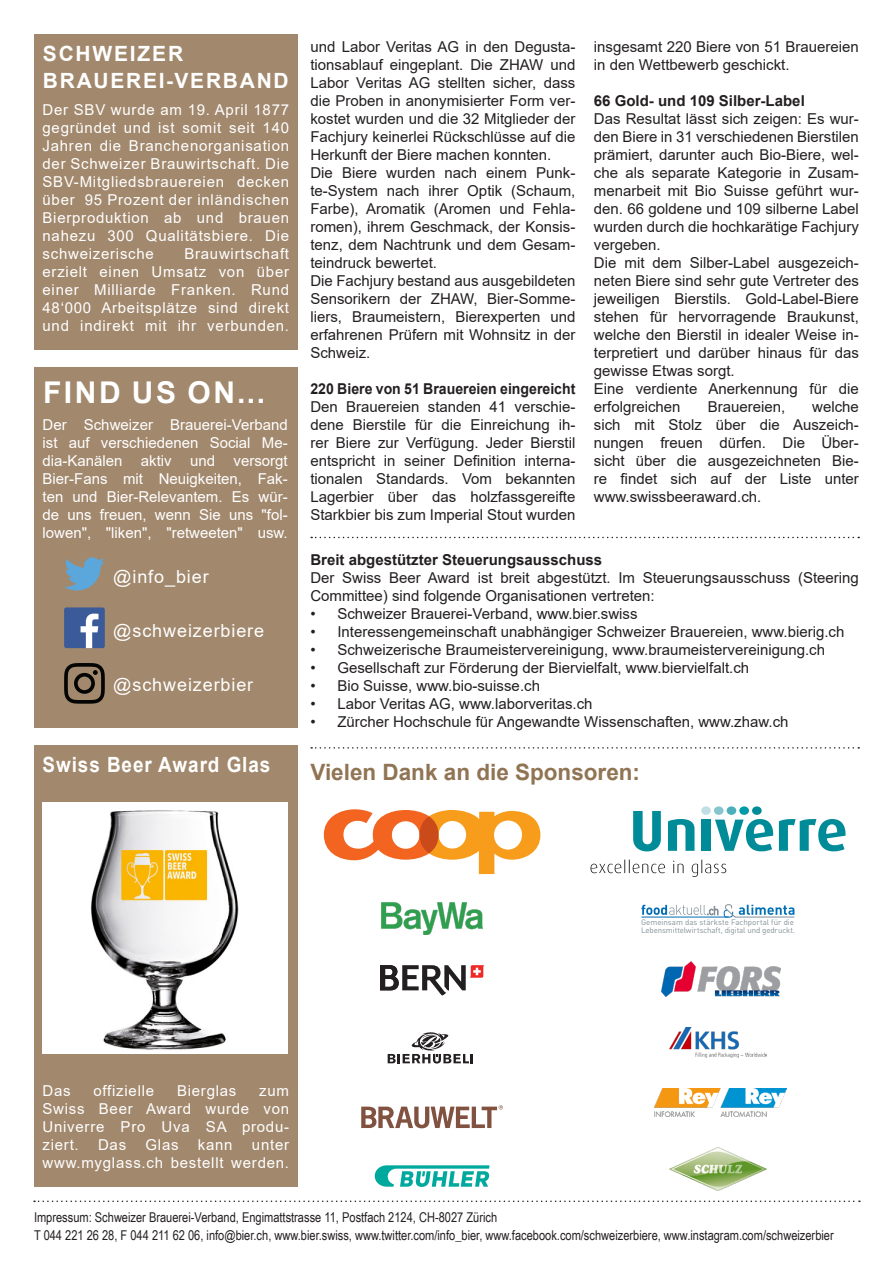
<style>
.page{position:relative;width:893px;height:1263px;background:#fff}
.page>*{position:absolute;margin:0;border:0;box-sizing:border-box;transform-origin:0 0}
.t1{font:700 30px "Arial";letter-spacing:.085em;color:#fff}
.Textrahmen_klein{font:700 22.5px "Arial";color:#907453}
.t2{font:700 21px "Arial";letter-spacing:.085em;color:#fff}
.t3{font:700 21px "Arial";letter-spacing:.05em;color:#fff;scale:.9 1}
.t4{font:18px "Arial";letter-spacing:.05em;color:#fff}
.Text_schwarz{font:15px/18px "Arial";color:#231f20;text-align:justify}
.TextSBVBox{font:15px/18px "Arial";letter-spacing:.05em;color:#fff;text-align:justify}
.Text_schwarz-2{font:700 15px "Arial";color:#231f20}
.Text_schwarz-3{font:700 15px "Arial";color:#231f20;scale:.94 1}
.t5{font:13.5px "Arial Narrow";color:#231f20}
.t6{font:7.95px/7.4px "DIN Pro";letter-spacing:-.005em;color:#828f96}
</style>
<div class="page">
<svg style="left:34px;top:1200px;width:826px;height:2px"></svg>
<svg style="left:311px;top:537px;width:548px;height:1px"></svg>
<svg style="left:311px;top:747px;width:548px;height:2px"></svg>
<div style="left:34px;top:367px;width:264px;height:360px;background:#a2886d"></div>
<svg style="left:64px;top:557px;width:41px;height:33px"></svg>
<div style="left:64px;top:607px;width:41px;height:41px;background:#3b5a9a;border-radius:2px"></div>
<svg style="left:81px;top:614px;width:17px;height:34px"></svg>
<svg style="left:64px;top:663px;width:41px;height:41px"></svg>
<div style="left:34px;top:34px;width:264px;height:315px;background:#a2886d"></div>
<svg style="left:324px;top:809px;width:216px;height:65px"></svg>
<div style="left:419px;top:816px;width:20px;height:37px;background:#cb4a1a;border-radius:50%"></div>
<div style="left:714px;top:806px;width:10px;height:9px;background:#87c5ce;border-radius:50%"></div>
<div style="left:727px;top:806px;width:9px;height:9px;background:#4aafba;border-radius:50%"></div>
<div style="left:739px;top:806px;width:10px;height:9px;background:#009ba8;border-radius:50%"></div>
<div style="left:752px;top:806px;width:10px;height:9px;background:#008b98;border-radius:50%"></div>
<svg style="left:633px;top:811px;width:28px;height:40px"></svg>
<svg style="left:668px;top:819px;width:26px;height:32px"></svg>
<div style="left:701px;top:806px;width:10px;height:9px;background:#c0dfe4;border-radius:50%"></div>
<div style="left:701px;top:820px;width:10px;height:31px;background:#008b98"></div>
<svg style="left:715px;top:819px;width:130px;height:32px"></svg>
<svg style="left:590px;top:860px;width:136px;height:17px"></svg>
<svg style="left:641px;top:904px;width:153px;height:14px"></svg>
<img style="left:661px;top:961px;width:119px;height:35px">
<img style="left:655px;top:1088px;width:132px;height:28px">
<img style="left:670px;top:1027px;width:96px;height:30px">
<img style="left:669px;top:1147px;width:98px;height:43px">
<div style="left:34px;top:745px;width:264px;height:442px;background:#a2886d"></div>
<img style="left:43px;top:802px;width:245px;height:252px">
<svg style="left:375px;top:1165px;width:114px;height:22px"></svg>
<svg style="left:361px;top:1105px;width:142px;height:23px"></svg>
<svg style="left:388px;top:1032px;width:85px;height:31px"></svg>
<img style="left:382px;top:902px;width:101px;height:32px">
<svg style="left:380px;top:965px;width:104px;height:30px"></svg>
<p class="t2" style="left:43px;top:39px;width:142px">SCHWEIZER</p>
<p class="t2" style="left:43px;top:66px;width:247px">BRAUEREI-VERBAND</p>
<p class="TextSBVBox" style="left:43px;top:101px;width:248px">Der SBV wurde am 19. April 1877 gegründet und ist somit seit 140<br>Jahren die Branchenorganisation der Schweizer Brauwirtschaft. Die SBV-Mitgliedsbrauereien decken über 95 Prozent der inländischen Bierproduktion ab und brauen nahezu 300 Qualitätsbiere. Die schweizerische</p>
<p class="TextSBVBox" style="left:43px;top:245px;width:248px;text-indent:142px">Brauwirtschaft erzielt einen Umsatz von über einer Milliarde Franken. Rund 48‘000 Arbeitsplätze sind direkt und indirekt mit ihr verbunden.</p>
<p class="t1" style="left:43px;top:371px;width:223px">FIND US ON...</p>
<p class="TextSBVBox" style="left:43px;top:416px;width:247px">Der Schweizer Brauerei-Verband ist auf verschiedenen Social Me&shy;dia-Kanälen aktiv und versorgt Bier-Fans mit Neuigkeiten, Fak&shy;ten und Bier-Relevantem. Es wür&shy;de uns freuen, wenn Sie uns "fol&shy;lowen", "liken", "retweeten" usw.</p>
<p class="t4" style="left:113px;top:564px;width:97px">@info_bier</p>
<p class="t4" style="left:113px;top:618px;width:152px">@schweizerbiere</p>
<p class="t4" style="left:113px;top:672px;width:141px">@schweizerbier</p>
<p class="t3" style="left:43px;top:750px;width:255px">Swiss Beer Award Glas</p>
<p class="Text_schwarz" style="left:310px;top:38px;width:267px">und Labor Veritas AG in den Degusta&shy;tionsablauf eingeplant. Die ZHAW und Labor Veritas AG stellten sicher, dass die Proben in anonymisierter Form ver&shy;kostet wurden und die 32 Mitglieder der Fachjury keinerlei Rückschlüsse auf die Herkunft der Biere machen konnten.</p>
<p class="Text_schwarz" style="left:310px;top:164px;width:267px">Die Biere wurden nach einem Punk&shy;te-System nach ihrer Optik (Schaum, Farbe), Aromatik (Aromen und Fehla&shy;romen), ihrem Geschmack, der Konsis&shy;tenz, dem Nachtrunk und dem Gesam&shy;teindruck bewertet.</p>
<p class="Text_schwarz" style="left:310px;top:272px;width:267px">Die Fachjury bestand aus ausgebildeten Sensorikern der ZHAW, Bier-Somme&shy;liers, Braumeistern, Bierexperten und erfahrenen Prüfern mit Wohnsitz in der Schweiz.</p>
<p class="Text_schwarz-3" style="left:310px;top:378px;width:283px">220 Biere von 51 Brauereien eingereicht</p>
<p class="Text_schwarz" style="left:310px;top:398px;width:267px">Den Brauereien standen 41 verschie&shy;dene Bierstile für die Einreichung ih&shy;rer Biere zur Verfügung. Jeder Bierstil entspricht in seiner Definition interna&shy;tionalen Standards. Vom bekannten Lagerbier über das holzfassgereifte Starkbier bis zum Imperial Stout wurden</p>
<p class="Text_schwarz" style="left:594px;top:38px;width:267px">insgesamt 220 Biere von 51 Brauereien in den Wettbewerb geschickt.</p>
<p class="Text_schwarz-2" style="left:594px;top:90px;width:212px">66 Gold- und 109 Silber-Label</p>
<p class="Text_schwarz" style="left:594px;top:110px;width:267px">Das Resultat lässt sich zeigen: Es wur&shy;den Biere in 31 verschiedenen Bierstilen prämiert, darunter auch Bio-Biere, wel&shy;che als separate Kategorie in Zusam&shy;menarbeit mit Bio Suisse geführt wur&shy;den. 66 goldene und 109 silberne Label wurden durch die hochkarätige Fachjury vergeben.</p>
<p class="Text_schwarz" style="left:594px;top:254px;width:267px">Die mit dem Silber-Label ausgezeich&shy;neten Biere sind sehr gute Vertreter des jeweiligen Bierstils. Gold-Label-Biere stehen für hervorragende Braukunst, welche den Bierstil in idealer Weise in&shy;terpretiert und darüber hinaus für das gewisse Etwas sorgt.</p>
<p class="Text_schwarz" style="left:594px;top:380px;width:267px">Eine verdiente Anerkennung für die erfolgreichen</p>
<p class="Text_schwarz" style="left:594px;top:398px;width:267px;text-indent:218px">welche sich mit Stolz über die Auszeich&shy;nungen freuen dürfen. Die Über&shy;sicht über die ausgezeichneten Bie&shy;re findet sich auf der Liste unter www.swissbeeraward.ch.</p>
<p class="Text_schwarz" style="left:708px;top:398px;width:79px">Brauereien,</p>
<p class="Text_schwarz-2" style="left:310px;top:549px;width:293px">Breit abgestützter Steuerungsausschuss</p>
<p class="Text_schwarz" style="left:310px;top:569px;width:550px">Der Swiss Beer Award ist breit abgestützt. Im Steuerungsausschuss (Steering<br>Committee) sind folgende Organisationen vertreten:</p>
<p class="Text_schwarz" style="left:310px;top:605px;width:329px">• Schweizer Brauerei-Verband, www.bier.swiss</p>
<p class="Text_schwarz" style="left:310px;top:623px;width:535px">• Interessengemeinschaft unabhängiger Schweizer Brauereien, www.bierig.ch</p>
<p class="Text_schwarz" style="left:310px;top:641px;width:516px">• Schweizerische Braumeistervereinigung, www.braumeistervereinigung.ch</p>
<p class="Text_schwarz" style="left:310px;top:659px;width:440px">• Gesellschaft zur Förderung der Biervielfalt, www.biervielfalt.ch</p>
<p class="Text_schwarz" style="left:310px;top:677px;width:231px">• Bio Suisse, www.bio-suisse.ch</p>
<p class="Text_schwarz" style="left:310px;top:695px;width:284px">• Labor Veritas AG, www.laborveritas.ch</p>
<p class="Text_schwarz" style="left:310px;top:713px;width:480px">• Zürcher Hochschule für Angewandte Wissenschaften, www.zhaw.ch</p>
<p class="Textrahmen_klein" style="left:310px;top:756px;width:331px">Vielen Dank an die Sponsoren:</p>
<p class="t6" style="left:641px;top:918px;width:155px">Gemeinsam das stärkste Fachportal für die<br>Lebensmittelwirtschaft, digital und gedruckt.</p>
<p class="TextSBVBox" style="left:43px;top:1082px;width:30px">Das</p>
<p class="TextSBVBox" style="left:94px;top:1082px;width:62px">offizielle</p>
<p class="TextSBVBox" style="left:177px;top:1082px;width:61px">Bierglas</p>
<p class="TextSBVBox" style="left:43px;top:1082px;width:248px;text-indent:217px">zum Swiss Beer Award wurde von Univerre Pro Uva SA produ&shy;ziert.</p>
<p class="TextSBVBox" style="left:98px;top:1136px;width:30px">Das</p>
<p class="TextSBVBox" style="left:146px;top:1136px;width:35px">Glas</p>
<p class="TextSBVBox" style="left:198px;top:1136px;width:36px">kann</p>
<p class="TextSBVBox" style="left:43px;top:1136px;width:248px;text-align:right">unter<br>www.myglass.ch bestellt werden.</p>
<p class="t5" style="left:34px;top:1207px;width:465px">Impressum: Schweizer Brauerei-Verband, Engimattstrasse 11, Postfach 2124, CH-8027 Zürich</p>
<p class="t5" style="left:34px;top:1225px;width:801px">T 044 221 26 28, F 044 211 62 06, info@bier.ch, www.bier.swiss, www.twitter.com/info_bier, www.facebook.com/schweizerbiere, www.instagram.com/schweizerbier</p>
</div>
